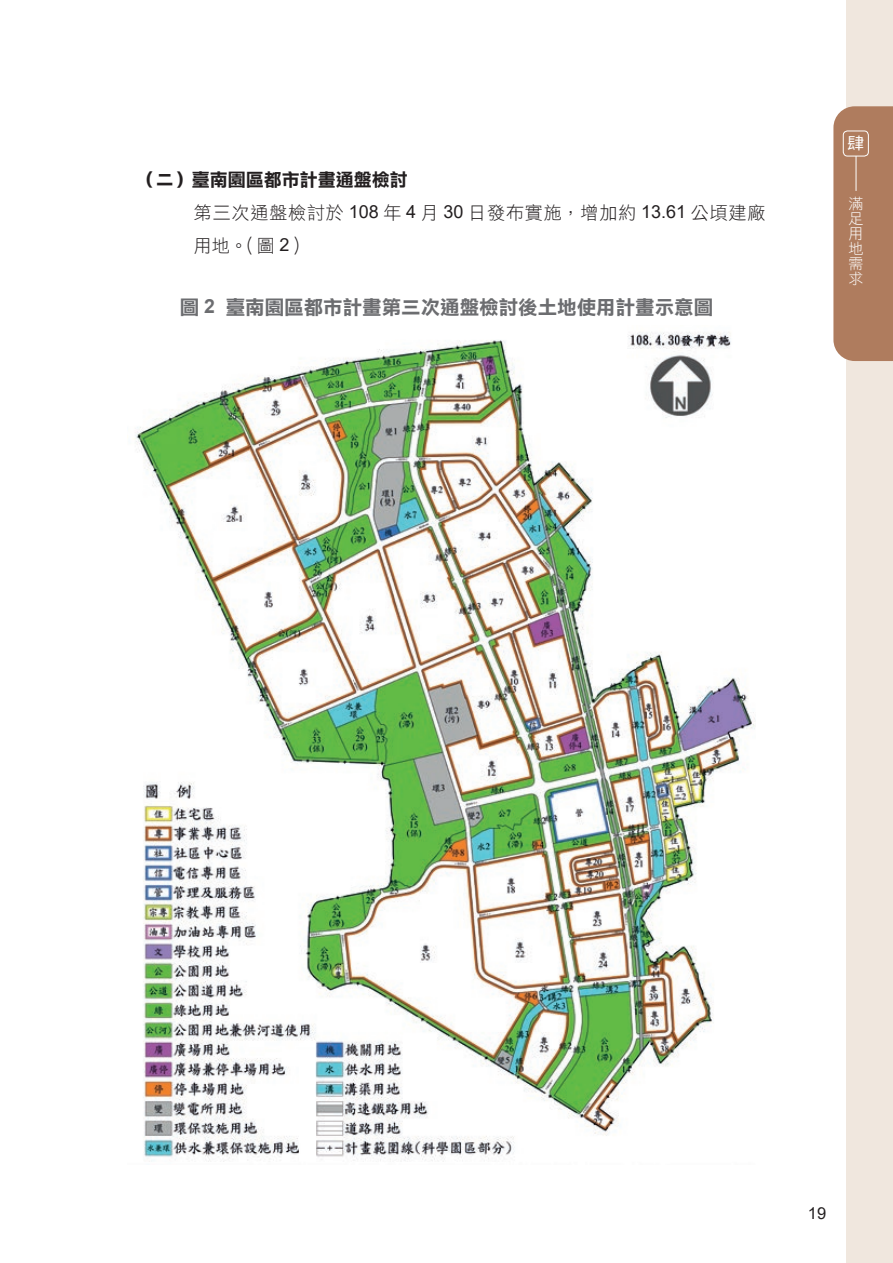
<style>
.page{position:relative;width:893px;height:1263px;background:#fff}
.page>*{position:absolute;margin:0;border:0;box-sizing:border-box;transform-origin:0 0}
.t1{font:19.5px "DF Li Hei Bd WIN BF";color:#6c6d70}
.t2{font:18px/33px "DF Li Hei W3 WIN BF";letter-spacing:.05em;color:#231f20}
.t3{font:18px "DF Li Hei Bd WIN BF";color:#231f20}
.t4{font:16.5px "Arial";color:#231f20}
.t5{font:16.5px "DF Hei Std W5";color:#fff}
.t6{font:15px/15px "DF Li Hei W3 WIN BF";color:#fff;text-align:justify}
.s1{font-family:"Arial"}
.s2{font-family:"Arial";font-weight:700}
</style>
<div class="page">
<div style="left:846px;top:0;width:47px;height:1263px;background:#f0e7de"></div>
<img style="left:134px;top:332px;width:621px;height:830px">
<div style="left:833px;top:106px;width:60px;height:255px;background:#af7c5e"></div>
<div style="left:843px;top:131px;width:26px;height:25px;border:1px solid #fff;border-radius:4px"></div>
<hr style="left:856px;top:156px;width:1px;height:35px;background:#fff">
<p class="t5" style="left:848px;top:135px;width:18px">肆</p>
<p class="t3" style="left:138px;top:170px;width:271px">（二）臺南園區都市計畫通盤檢討</p>
<p class="t2" style="left:194px;top:196px;width:573px">第三次通盤檢討於 <span class="s1">108</span> 年 <span class="s1">4</span> 月 <span class="s1">30</span> 日發布實施，增加約 <span class="s1">13.61</span> 公頃建廠用地。（圖 <span class="s1">2</span>）</p>
<p class="t6" style="left:848px;top:196px;width:16px">滿足用地需求</p>
<p class="t1" style="left:180px;top:297px;width:535px">圖 <span class="s2">2</span> 臺南園區都市計畫第三次通盤檢討後土地使用計畫示意圖</p>
<p class="t4" style="left:808px;top:1201px;width:20px">19</p>
</div>
